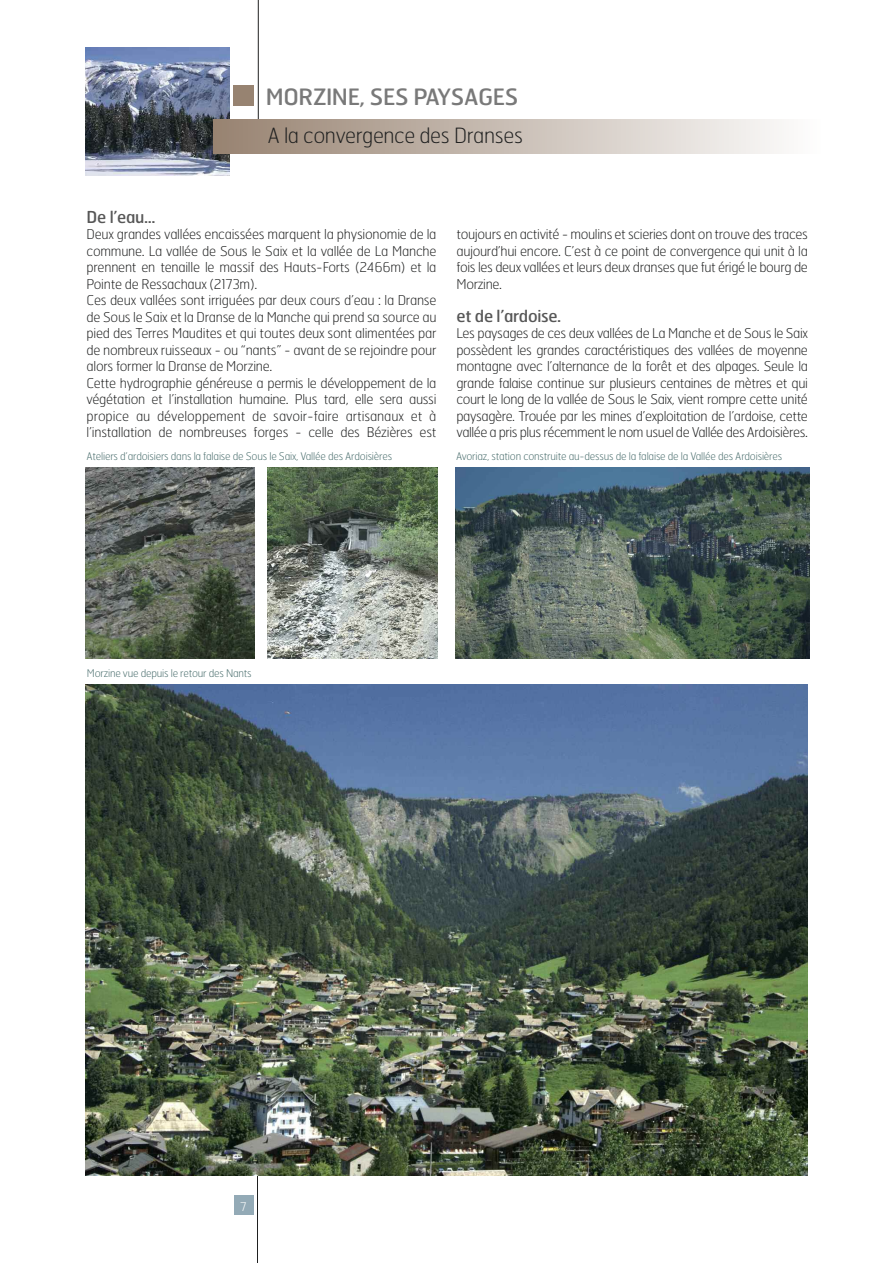
<style>
.page{position:relative;width:893px;height:1263px;background:#fff}
.page>*{position:absolute;margin:0;border:0;box-sizing:border-box;transform-origin:0 0}
.t1{font:22.5px "Hermes";letter-spacing:-.02em;color:#797979}
.t2{font:100 21px "Hermes";letter-spacing:-.02em;color:#1f2020}
.t3{font:16.5px "Hermes";letter-spacing:-.02em;color:#575757}
.t4{font:100 13.5px/16.5px "Hermes";letter-spacing:-.02em;color:#1f2020;text-align:justify}
.t5{font:100 12px "Hermes";color:#fff}
.t6{font:100 10.5px "Hermes";letter-spacing:-.02em;color:#456a69}
</style>
<div class="page">
<hr style="left:258px;top:0;width:1px;height:130px;background:#1f2020">
<div style="left:234px;top:1195px;width:20px;height:20px;background:#93aab6"></div>
<hr style="left:257px;top:1135px;width:1px;height:128px;background:#1f2020">
<img style="left:85px;top:48px;width:145px;height:128px">
<div style="left:213px;top:119px;width:607px;height:34px;background:linear-gradient(to right,#978371,#fefefe)"></div>
<div style="left:233px;top:85px;width:21px;height:21px;background:#978371"></div>
<img style="left:455px;top:467px;width:354px;height:192px">
<img style="left:85px;top:467px;width:170px;height:192px">
<img style="left:85px;top:684px;width:723px;height:491px">
<img style="left:268px;top:467px;width:170px;height:192px">
<h1 class="t1" style="left:266px;top:84px;width:254px">MORZINE, SES PAYSAGES</h1>
<h2 class="t2" style="left:267px;top:124px;width:257px">A la convergence des Dranses</h2>
<p class="t3" style="left:87px;top:207px;width:71px">De l’eau...</p>
<p class="t4" style="left:87px;top:226px;width:351px;text-align:left">Deux grandes vallées encaissées marquent la physionomie de la commune. La vallée de Sous le Saix et la vallée de La Manche prennent en tenaille le massif des Hauts-Forts (2466m) et la Pointe de Ressachaux (2173m).<br>Ces deux vallées sont irriguées par deux cours d’eau : la Dranse de Sous le Saix et la Dranse de la Manche qui prend sa source au pied des Terres Maudites et qui toutes deux sont alimentées par de nombreux ruisseaux - ou “nants” - avant de se rejoindre pour alors former la Dranse de Morzine.<br>Cette hydrographie généreuse a permis le développement de la végétation et l’installation humaine. Plus tard, elle sera aussi propice au développement de savoir-faire artisanaux et à l’installation de nombreuses forges - celle des Bézières est</p>
<p class="t4" style="left:456px;top:226px;width:353px">toujours en activité - moulins et scieries dont on trouve des traces aujourd’hui encore. C’est à ce point de convergence qui unit à la fois les deux vallées et leurs deux dranses que fut érigé le bourg de Morzine.</p>
<p class="t3" style="left:456px;top:306px;width:106px">et de l’ardoise.</p>
<p class="t4" style="left:456px;top:325px;width:353px">Les paysages de ces deux vallées de La Manche et de Sous le Saix possèdent les grandes caractéristiques des vallées de moyenne montagne avec l’alternance de la forêt et des alpages. Seule la grande falaise continue sur plusieurs centaines de mètres et qui court le long de la vallée de Sous le Saix, vient rompre cette unité paysagère. Trouée par les mines d’exploitation de l’ardoise, cette vallée a pris plus récemment le nom usuel de Vallée des Ardoisières.</p>
<p class="t6" style="left:87px;top:450px;width:307px">Ateliers d’ardoisiers dans la falaise de Sous le Saix, Vallée des Ardoisières</p>
<p class="t6" style="left:456px;top:450px;width:327px">Avoriaz, station construite au-dessus de la falaise de la Vallée des Ardoisières</p>
<p class="t6" style="left:87px;top:667px;width:166px">Morzine vue depuis le retour des Nants</p>
<p class="t5" style="left:241px;top:1200px;width:8px">7</p>
</div>
